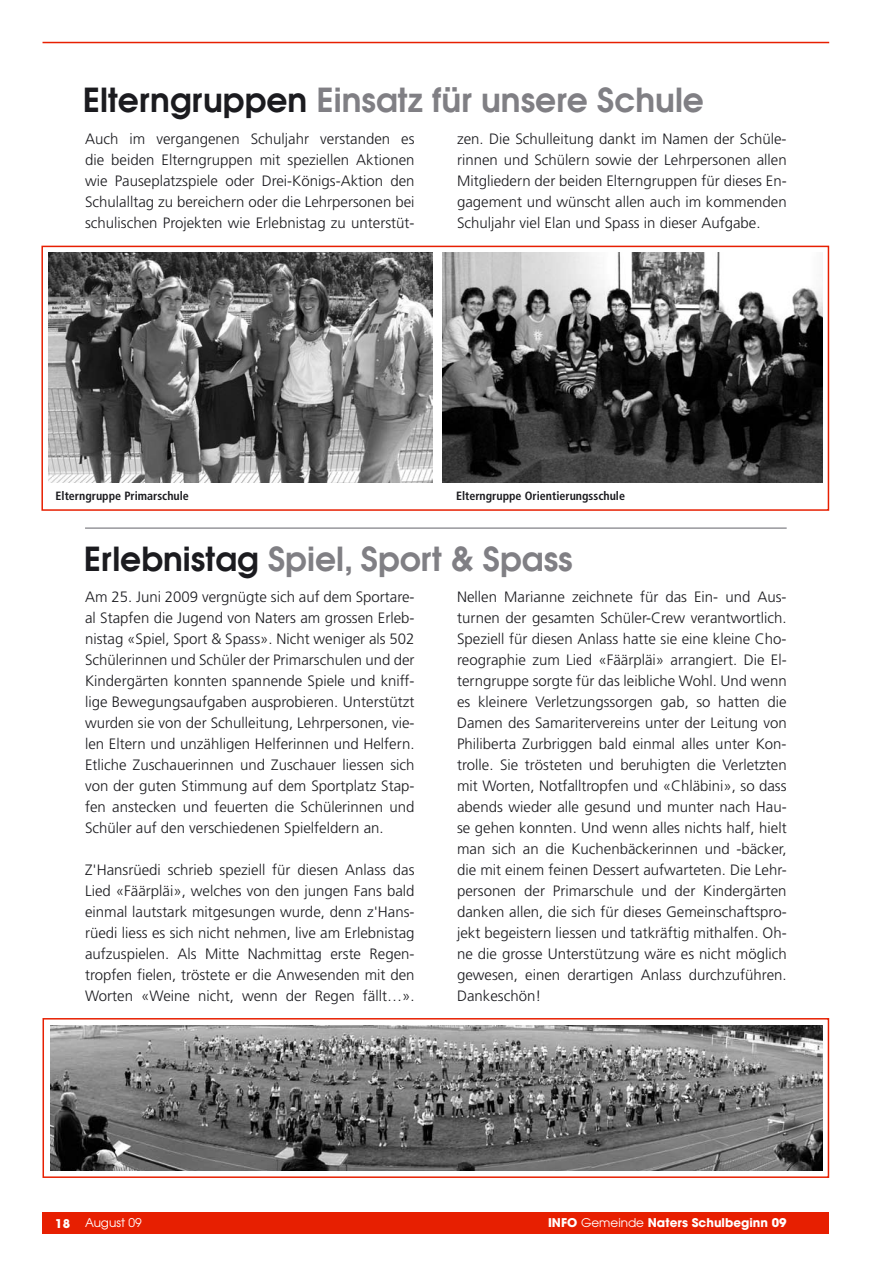
<style>
.page{position:relative;width:893px;height:1263px;background:#fff}
.page>*{position:absolute;margin:0;border:0;box-sizing:border-box;transform-origin:0 0}
.t1{font:600 33px "Avant Garde";color:#807f84}
.t2{font:300 15px/21px "Frutiger";color:#1b1b1f;text-align:justify}
.t3{font:700 condensed 12px "Frutiger";color:#1b1b1f}
.t4{font:700 12px "Avant Garde";color:#fff}
.t5{font:12px "Avant Garde";color:#fff}
.s1{color:#1b1b1f}
.s2{font-weight:700}
.s3{font-weight:400}
</style>
<div class="page">
<div style="left:43px;top:1212px;width:786px;height:21px;background:#e71f01"></div>
<hr style="left:43px;top:42px;width:786px;height:1px;background:#e71f01">
<hr style="left:85px;top:527px;width:702px;height:2px;background:#97979b">
<div style="left:41px;top:246px;width:788px;height:265px;border:2px solid #e71f01"></div>
<img style="left:443px;top:253px;width:380px;height:230px">
<img style="left:49px;top:253px;width:384px;height:230px">
<div style="left:43px;top:1018px;width:786px;height:160px;border:2px solid #e71f01"></div>
<img style="left:50px;top:1025px;width:772px;height:146px">
<h1 class="t1" style="left:83px;top:78px;width:623px"><span class="s1">Elterngruppen</span> Einsatz für unsere Schule</h1>
<p class="t2" style="left:85px;top:128px;width:331px">Auch im vergangenen Schuljahr verstanden es die beiden Elterngruppen mit speziellen Aktionen wie Pauseplatzspiele oder Drei-Königs-Aktion den Schulalltag zu bereichern oder die Lehrpersonen bei schulischen Projekten wie Erlebnistag zu unterstüt-</p>
<p class="t2" style="left:457px;top:128px;width:331px">zen. Die Schulleitung dankt im Namen der Schüle&shy;rinnen und Schülern sowie der Lehrpersonen allen Mitgliedern der beiden Elterngruppen für dieses En&shy;gagement und wünscht allen auch im kommenden Schuljahr viel Elan und Spass in dieser Aufgabe.</p>
<p class="t3" style="left:56px;top:489px;width:135px">Elterngruppe Primarschule</p>
<p class="t3" style="left:456px;top:489px;width:170px">Elterngruppe Orientierungsschule</p>
<h1 class="t1" style="left:84px;top:537px;width:490px"><span class="s1">Erlebnistag</span> Spiel, Sport &amp; Spass</h1>
<p class="t2" style="left:85px;top:587px;width:331px">Am 25. Juni 2009 vergnügte sich auf dem Sportare&shy;al Stapfen die Jugend von Naters am grossen Erleb&shy;nistag «Spiel, Sport &amp; Spass». Nicht weniger als 502<br>Schülerinnen und Schüler der Primarschulen und der Kindergärten konnten spannende Spiele und kniff&shy;lige Bewegungsaufgaben ausprobieren. Unterstützt wurden sie von der Schulleitung, Lehrpersonen, vie&shy;len Eltern und unzähligen Helferinnen und Helfern.<br>Etliche Zuschauerinnen und Zuschauer liessen sich von der guten Stimmung auf dem Sportplatz Stap&shy;fen anstecken und feuerten die Schülerinnen und Schüler auf den verschiedenen Spielfeldern an.</p>
<p class="t2" style="left:85px;top:860px;width:331px">Z'Hansrüedi schrieb speziell für diesen Anlass das Lied «Fäärpläi», welches von den jungen Fans bald einmal lautstark mitgesungen wurde, denn z'Hans&shy;rüedi liess es sich nicht nehmen, live am Erlebnistag aufzuspielen. Als Mitte Nachmittag erste Regen&shy;tropfen fielen, tröstete er die Anwesenden mit den Worten «Weine nicht, wenn der Regen fällt…».</p>
<p class="t2" style="left:457px;top:587px;width:331px">Nellen Marianne zeichnete für das Ein- und Aus&shy;turnen der gesamten Schüler-Crew verantwortlich.<br>Speziell für diesen Anlass hatte sie eine kleine Cho&shy;reographie zum Lied «Fäärpläi» arrangiert. Die El&shy;terngruppe sorgte für das leibliche Wohl. Und wenn es kleinere Verletzungssorgen gab, so hatten die Damen des Samaritervereins unter der Leitung von Philiberta Zurbriggen bald einmal alles unter Kon&shy;trolle. Sie trösteten und beruhigten die Verletzten mit Worten, Notfalltropfen und «Chläbini», so dass abends wieder alle gesund und munter nach Hau&shy;se gehen konnten. Und wenn alles nichts half, hielt man sich an die Kuchenbäckerinnen und -bäcker, die mit einem feinen Dessert aufwarteten. Die Lehr&shy;personen der Primarschule und der Kindergärten danken allen, die sich für dieses Gemeinschaftspro&shy;jekt begeistern liessen und tatkräftig mithalfen. Oh&shy;ne die grosse Unterstützung wäre es nicht möglich gewesen, einen derartigen Anlass durchzuführen.<br>Dankeschön!</p>
<p class="t5" style="left:55px;top:1215px;width:88px"><span class="s2">18</span> August 09</p>
<p class="t4" style="left:548px;top:1215px;width:240px">INFO <span class="s3">Gemeinde</span> Naters Schulbeginn 09</p>
</div>
